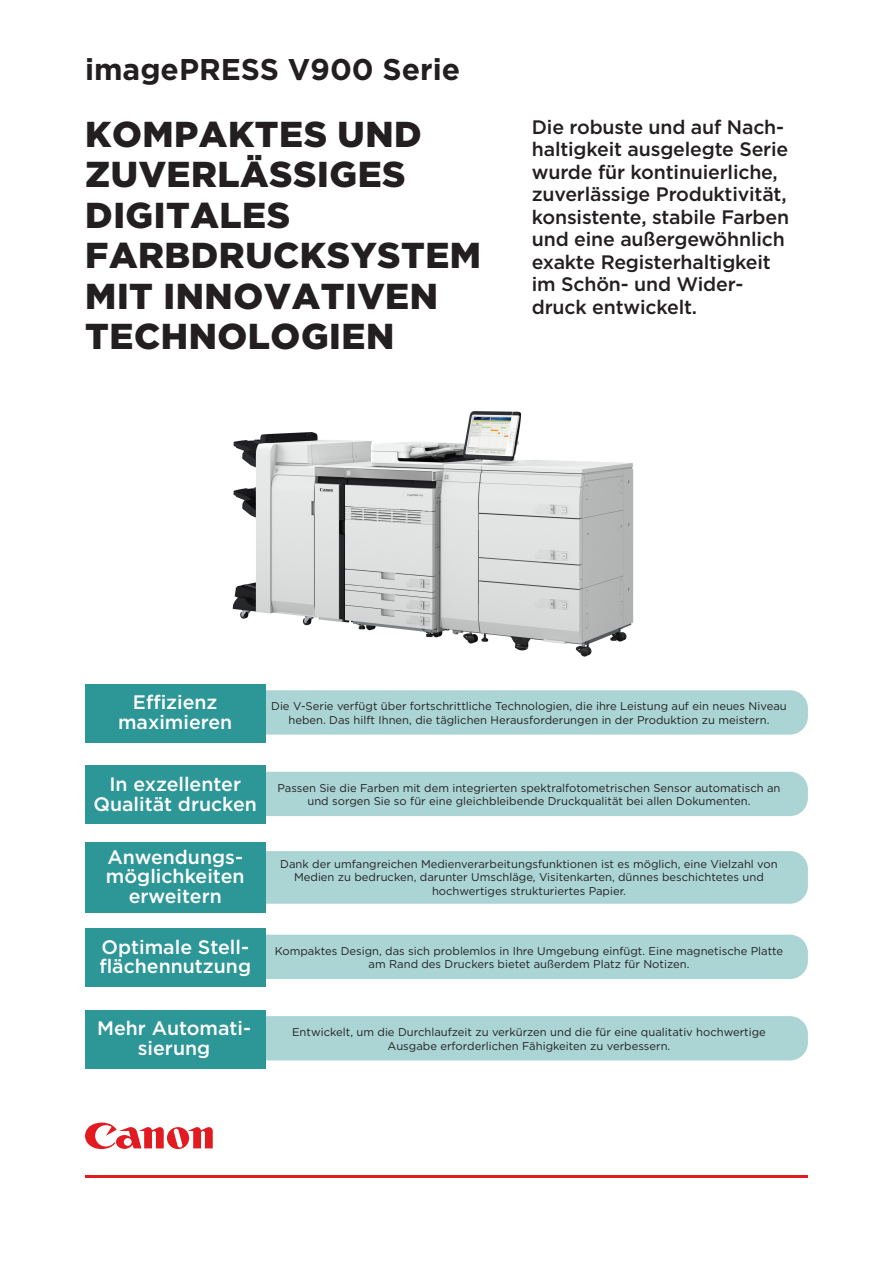
<style>
.page{position:relative;width:893px;height:1263px;background:#fff}
.page>*{position:absolute;margin:0;border:0;box-sizing:border-box;transform-origin:0 0}
.COVER_HEADER_MEDIUM{font:900 36px/40.5px "Gotham";letter-spacing:.015em;color:#231f20}
.COVER_HEADER_SMALL{font:700 30px "Gotham";color:#231f20}
.INTRO{font:500 19.5px/22.5px "Gotham";letter-spacing:-.01em;color:#231f20}
.t1{font:500 19.5px/19.5px "Gotham";color:#fff;text-align:center}
.t2{font:11.25px/13.5px "Gotham";color:#231f20;text-align:center}
</style>
<div class="page">
<svg style="left:85px;top:1122px;width:128px;height:28px"></svg>
<hr style="left:85px;top:1175px;width:723px;height:3px;background:#e21a21">
<img style="left:232px;top:411px;width:402px;height:246px">
<div style="left:249px;top:690px;width:559px;height:45px;background:#abd5d5;border-radius:18px"></div>
<div style="left:85px;top:683px;width:180px;height:59px;background:#2d9697"></div>
<div style="left:250px;top:772px;width:558px;height:44px;background:#abd5d5;border-radius:18px"></div>
<div style="left:85px;top:765px;width:180px;height:59px;background:#2d9697"></div>
<div style="left:250px;top:851px;width:558px;height:53px;background:#abd5d5;border-radius:18px"></div>
<div style="left:85px;top:842px;width:180px;height:70px;background:#2d9697"></div>
<div style="left:250px;top:935px;width:558px;height:44px;background:#abd5d5;border-radius:18px"></div>
<div style="left:85px;top:928px;width:180px;height:59px;background:#2d9697"></div>
<div style="left:250px;top:1016px;width:558px;height:44px;background:#abd5d5;border-radius:18px"></div>
<div style="left:85px;top:1010px;width:180px;height:59px;background:#2d9697"></div>
<p class="COVER_HEADER_SMALL" style="left:85px;top:49px;width:377px">imagePRESS V900 Serie</p>
<p class="COVER_HEADER_MEDIUM" style="left:85px;top:113px;width:397px">KOMPAKTES UND<br>ZUVERLÄSSIGES<br>DIGITALES<br>FARBDRUCKSYSTEM<br>MIT INNOVATIVEN<br>TECHNOLOGIEN</p>
<p class="INTRO" style="left:532px;top:115px;width:259px">Die robuste und auf Nach&shy;haltigkeit ausgelegte Serie wurde für kontinuierliche, zuverlässige Produktivität, konsistente, stabile Farben und eine außergewöhnlich exakte Registerhaltigkeit im Schön- und Wider&shy;druck entwickelt.</p>
<p class="t1" style="left:118px;top:692px;width:116px">Effizienz maximieren</p>
<p class="t2" style="left:271px;top:699px;width:517px">Die V-Serie verfügt über fortschrittliche Technologien, die ihre Leistung auf ein neues Niveau heben. Das hilft Ihnen, die täglichen Herausforderungen in der Produktion zu meistern.</p>
<p class="t1" style="left:93px;top:774px;width:165px">In exzellenter<br>Qualität drucken</p>
<p class="t1" style="left:106px;top:847px;width:140px">Anwendungs&shy;möglichkeiten erweitern</p>
<p class="t1" style="left:99px;top:937px;width:153px;text-align:left">Optimale Stell&shy;flächennutzung</p>
<p class="t1" style="left:97px;top:1018px;width:155px">Mehr Automati&shy;sierung</p>
<p class="t2" style="left:277px;top:781px;width:505px">Passen Sie die Farben mit dem integrierten spektralfotometrischen Sensor automatisch an und sorgen Sie so für eine gleichbleibende Druckqualität bei allen Dokumenten.</p>
<p class="t2" style="left:280px;top:857px;width:499px">Dank der umfangreichen Medienverarbeitungsfunktionen ist es möglich, eine Vielzahl von<br>Medien zu bedrucken, darunter Umschläge, Visitenkarten, dünnes beschichtetes und hochwertiges strukturiertes Papier.</p>
<p class="t2" style="left:275px;top:944px;width:510px">Kompaktes Design, das sich problemlos in Ihre Umgebung einfügt. Eine magnetische Platte am Rand des Druckers bietet außerdem Platz für Notizen.</p>
<p class="t2" style="left:292px;top:1025px;width:475px">Entwickelt, um die Durchlaufzeit zu verkürzen und die für eine qualitativ hochwertige<br>Ausgabe erforderlichen Fähigkeiten zu verbessern.</p>
</div>
